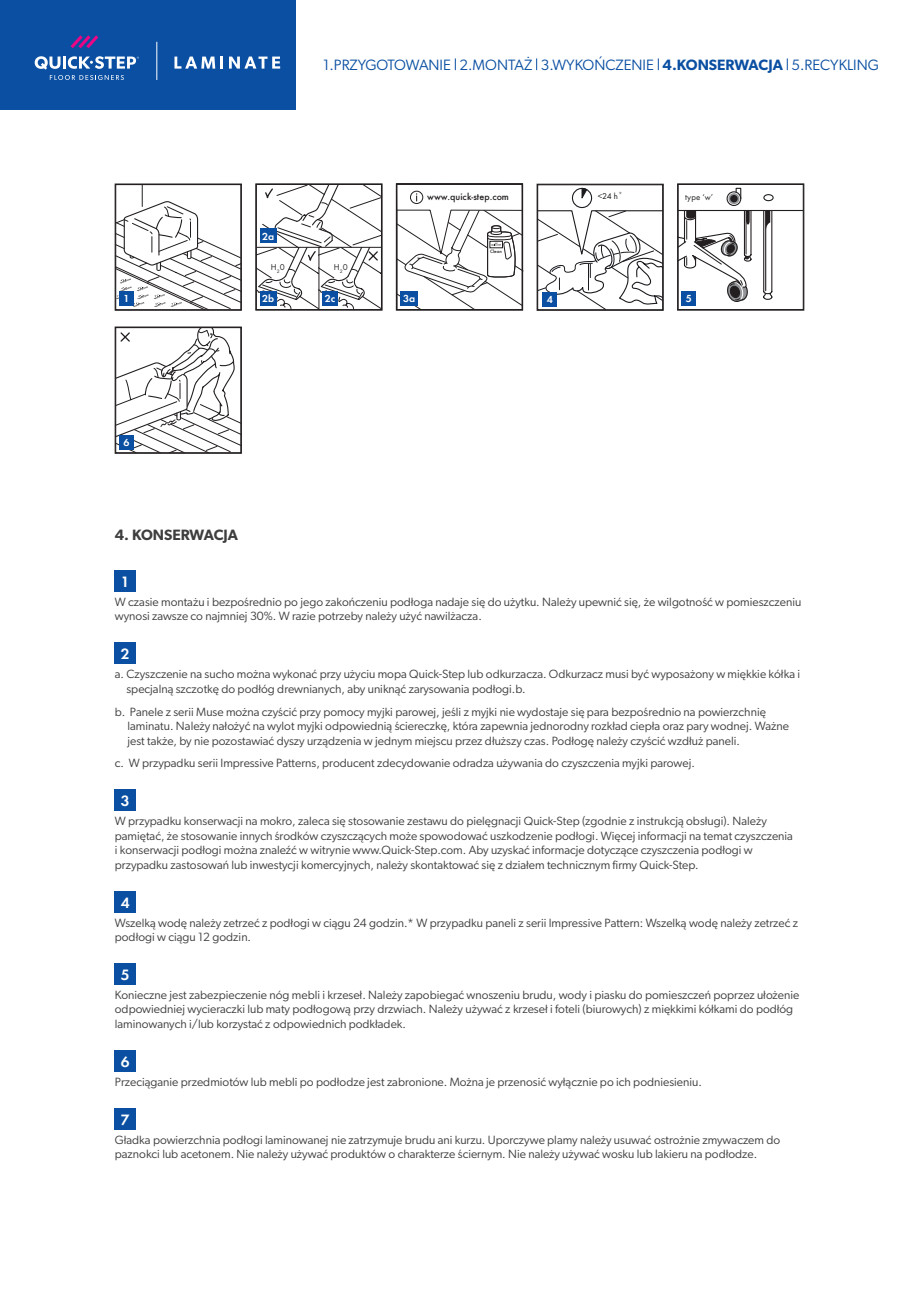
<style>
.page{position:relative;width:919px;height:1289px;background:#fff}
.page>*{position:absolute;margin:0;border:0;box-sizing:border-box;transform-origin:0 0}
.t1{font:600 15.6px "Futura PT";color:#fff}
.t2{font:15px "Gibson";color:#0a4fa2}
.t3{font:600 15px "Gibson";color:#3e3e3f}
.t4{font:12px/14.4px "Gibson";color:#3e3e3f}
.t5{font:600 10.65px "Futura PT";color:#fff}
.t6{font:500 8.85px "Futura";color:#231f20}
.t7{font:8.85px "Futura PT";color:#231f20}
.t8{font:8.85px "Futura PT";color:#1b1a1f}
.t9{font:300 7.5px "Gibson";color:#3e3e3f}
.t10{font:500 4.5px "Futura";color:#231f20}
.s1{font-weight:600}
</style>
<div class="page">
<div style="left:0;top:0;width:295px;height:110px;background:#0a4fa2"></div>
<svg style="left:174px;top:57px;width:49px;height:12px"></svg>
<svg style="left:229px;top:57px;width:51px;height:12px"></svg>
<hr style="left:156px;top:42px;width:1px;height:38px;background:#fff">
<svg style="left:71px;top:35px;width:27px;height:13px"></svg>
<svg style="left:35px;top:56px;width:104px;height:24px"></svg>
<svg style="left:396px;top:183px;width:127px;height:125px"></svg>
<div style="left:396px;top:184px;width:127px;height:126px;border:1px solid #231f20"></div>
<svg style="left:539px;top:210px;width:122px;height:98px"></svg>
<div style="left:572px;top:188px;width:20px;height:20px;border:1px solid #1b1a1f;border-radius:50%"></div>
<svg style="left:581px;top:188px;width:6px;height:11px"></svg>
<div style="left:537px;top:184px;width:126px;height:126px;border:1px solid #231f20"></div>
<svg style="left:257px;top:186px;width:123px;height:122px"></svg>
<div style="left:255px;top:184px;width:127px;height:126px;border:1px solid #231f20"></div>
<svg style="left:117px;top:186px;width:123px;height:122px"></svg>
<div style="left:115px;top:184px;width:127px;height:126px;border:1px solid #231f20"></div>
<hr style="left:678px;top:210px;width:125px;height:1px;background:#231f20">
<svg style="left:679px;top:187px;width:95px;height:115px"></svg>
<div style="left:677px;top:184px;width:127px;height:126px;border:1px solid #231f20"></div>
<svg style="left:117px;top:329px;width:123px;height:122px"></svg>
<div style="left:115px;top:327px;width:127px;height:126px;border:1px solid #231f20"></div>
<div style="left:119px;top:291px;width:15px;height:14px;background:#0a4fa2"></div>
<div style="left:260px;top:228px;width:16px;height:15px;background:#0a4fa2"></div>
<div style="left:260px;top:291px;width:16px;height:14px;background:#0a4fa2"></div>
<div style="left:322px;top:291px;width:16px;height:14px;background:#0a4fa2"></div>
<div style="left:681px;top:291px;width:15px;height:14px;background:#0a4fa2"></div>
<div style="left:119px;top:435px;width:15px;height:14px;background:#0a4fa2"></div>
<div style="left:542px;top:292px;width:15px;height:14px;background:#0a4fa2"></div>
<div style="left:400px;top:291px;width:18px;height:14px;background:#0a4fa2"></div>
<svg style="left:455px;top:58px;width:1px;height:12px"></svg>
<svg style="left:536px;top:58px;width:1px;height:12px"></svg>
<svg style="left:658px;top:58px;width:1px;height:12px"></svg>
<svg style="left:787px;top:58px;width:1px;height:12px"></svg>
<div style="left:115px;top:570px;width:21px;height:21px;background:#0a4fa2"></div>
<div style="left:115px;top:643px;width:21px;height:21px;background:#0a4fa2"></div>
<div style="left:115px;top:790px;width:21px;height:21px;background:#0a4fa2"></div>
<div style="left:115px;top:891px;width:21px;height:21px;background:#0a4fa2"></div>
<div style="left:115px;top:963px;width:21px;height:21px;background:#0a4fa2"></div>
<div style="left:115px;top:1050px;width:21px;height:21px;background:#0a4fa2"></div>
<div style="left:115px;top:1108px;width:21px;height:21px;background:#0a4fa2"></div>
<p class="t2" style="left:323px;top:56px;width:557px">1.PRZYGOTOWANIE 2.MONTAŻ 3.WYKOŃCZENIE <span class="s1">4.KONSERWACJA</span> 5.RECYKLING</p>
<p class="t5" style="left:123px;top:292px;width:8px">1</p>
<p class="t5" style="left:123px;top:436px;width:8px">6</p>
<p class="t5" style="left:262px;top:229px;width:14px">2a</p>
<p class="t7" style="left:271px;top:262px;width:15px">H<sub>2</sub>0</p>
<p class="t7" style="left:334px;top:262px;width:15px">H<sub>2</sub>0</p>
<p class="t6" style="left:427px;top:191px;width:83px">www.quick-step.com</p>
<p class="t10" style="left:490px;top:248px;width:13px">Clean</p>
<p class="t9" style="left:618px;top:190px;width:5px">*</p>
<p class="t8" style="left:598px;top:191px;width:22px">&lt;24 h</p>
<p class="t7" style="left:685px;top:192px;width:29px">type ‘w’</p>
<p class="t5" style="left:262px;top:292px;width:14px">2b</p>
<p class="t5" style="left:325px;top:292px;width:12px">2c</p>
<p class="t5" style="left:686px;top:292px;width:8px">5</p>
<p class="t5" style="left:403px;top:292px;width:14px">3a</p>
<p class="t5" style="left:547px;top:293px;width:8px">4</p>
<p class="t3" style="left:115px;top:525px;width:125px">4. KONSERWACJA</p>
<h1 class="t1" style="left:121px;top:572px;width:10px">1</h1>
<p class="t4" style="left:115px;top:594px;width:688px">W czasie montażu i bezpośrednio po jego zakończeniu podłoga nadaje się do użytku. Należy upewnić się, że wilgotność w pomieszczeniu wynosi zawsze co najmniej 30%. W razie potrzeby należy użyć nawilżacza.</p>
<h1 class="t1" style="left:121px;top:644px;width:10px">2</h1>
<p class="t4" style="left:126px;top:667px;width:675px;text-indent:-12px">a. Czyszczenie na sucho można wykonać przy użyciu mopa Quick-Step lub odkurzacza. Odkurzacz musi być wyposażony w miękkie kółka i specjalną szczotkę do podłóg drewnianych, aby uniknąć zarysowania podłogi.b.</p>
<p class="t4" style="left:127px;top:704px;width:663px;text-indent:-13px">b. Panele z serii Muse można czyścić przy pomocy myjki parowej, jeśli z myjki nie wydostaje się para bezpośrednio na powierzchnię laminatu. Należy nałożyć na wylot myjki odpowiednią ściereczkę, która zapewnia jednorodny rozkład ciepła oraz pary wodnej. Ważne jest także, by nie pozostawiać dyszy urządzenia w jednym miejscu przez dłuższy czas. Podłogę należy czyścić wzdłuż paneli.</p>
<p class="t4" style="left:115px;top:756px;width:581px">c. W przypadku serii Impressive Patterns, producent zdecydowanie odradza używania do czyszczenia myjki parowej.</p>
<h1 class="t1" style="left:121px;top:791px;width:10px">3</h1>
<p class="t4" style="left:115px;top:813px;width:679px">W przypadku konserwacji na mokro, zaleca się stosowanie zestawu do pielęgnacji Quick-Step (zgodnie z instrukcją obsługi). Należy pamiętać, że stosowanie innych środków czyszczących może spowodować uszkodzenie podłogi. Więcej informacji na temat czyszczenia i konserwacji podłogi można znaleźć w witrynie www.Quick-Step.com. Aby uzyskać informacje dotyczące czyszczenia podłogi w przypadku zastosowań lub inwestycji komercyjnych, należy skontaktować się z działem technicznym firmy Quick-Step.</p>
<h1 class="t1" style="left:121px;top:892px;width:10px">4</h1>
<p class="t4" style="left:115px;top:915px;width:684px">Wszelką wodę należy zetrzeć z podłogi w ciągu 24 godzin.* W przypadku paneli z serii Impressive Pattern: Wszelką wodę należy zetrzeć z podłogi w ciągu 12 godzin.</p>
<h1 class="t1" style="left:121px;top:964px;width:10px">5</h1>
<p class="t4" style="left:115px;top:987px;width:686px">Konieczne jest zabezpieczenie nóg mebli i krzeseł. Należy zapobiegać wnoszeniu brudu, wody i piasku do pomieszczeń poprzez ułożenie odpowiedniej wycieraczki lub maty podłogową przy drzwiach. Należy używać z krzeseł i foteli (biurowych) z miękkimi kółkami do podłóg laminowanych i/lub korzystać z odpowiednich podkładek.</p>
<h1 class="t1" style="left:121px;top:1051px;width:10px">6</h1>
<p class="t4" style="left:115px;top:1074px;width:588px">Przeciąganie przedmiotów lub mebli po podłodze jest zabronione. Można je przenosić wyłącznie po ich podniesieniu.</p>
<h1 class="t1" style="left:121px;top:1109px;width:10px">7</h1>
<p class="t4" style="left:115px;top:1132px;width:667px">Gładka powierzchnia podłogi laminowanej nie zatrzymuje brudu ani kurzu. Uporczywe plamy należy usuwać ostrożnie zmywaczem do paznokci lub acetonem. Nie należy używać produktów o charakterze ściernym. Nie należy używać wosku lub lakieru na podłodze.</p>
</div>
